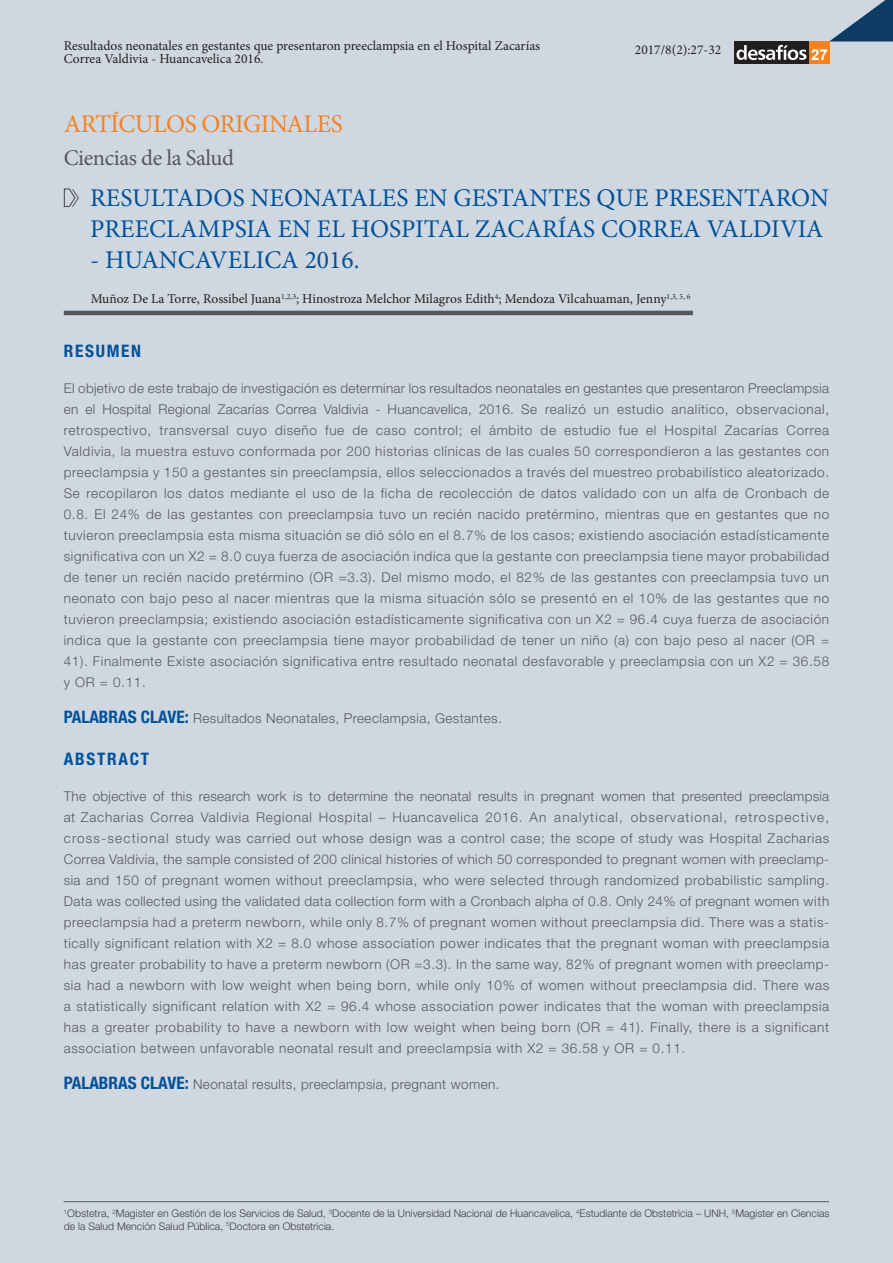
<style>
.page{position:relative;width:893px;height:1263px;background:#cfd8e0}
.page>*{position:absolute;margin:0;border:0;box-sizing:border-box;transform-origin:0 0}
.t1{font:25.5px/31.2px "Minion Pro";color:#01519b}
.t2{font:25.5px "Minion Pro";letter-spacing:-.02em;color:#f58220}
.t3{font:22.5px "Minion Pro";letter-spacing:-.02em;color:#57585a}
.t4{font:700 condensed 17.25px "Helvetica Neue LT Std";letter-spacing:.1em;color:#01519b}
.t5{font:700 15px "Arial";color:#fff}
.t6{font:300 13.5px/21px "Helvetica Neue LT Std";letter-spacing:.05em;color:#57585a;text-align:justify}
.t7{font:13.5px/13.2px "Minion Pro";color:#231f20}
.t8{font:300 13.5px "Helvetica Neue LT Std";letter-spacing:.03em;color:#57585a}
.t9{font:300 10.5px/12.6px "Helvetica Neue LT Std";color:#3e3e3f}
.s1{font-weight:700;font-stretch:condensed;font-size:17.25px;color:#01519b}
</style>
<div class="page">
<hr style="left:0;top:0;width:1px;height:1263px;background:#0c3b63">
<svg style="left:830px;top:0;width:63px;height:41px"></svg>
<div style="left:734px;top:41px;width:75px;height:23px;background:#231f20"></div>
<div style="left:809px;top:41px;width:20px;height:23px;background:#f58220"></div>
<svg style="left:736px;top:45px;width:70px;height:15px"></svg>
<svg style="left:63px;top:188px;width:16px;height:19px"></svg>
<hr style="left:64px;top:1201px;width:765px;height:1px;background:#57585a">
<hr style="left:64px;top:311px;width:629px;height:4px;background:#57585a">
<p class="t7" style="left:64px;top:39px;width:478px">Resultados neonatales en gestantes que presentaron preeclampsia en el Hospital Zacarías<br>Correa Valdivia - Huancavelica 2016.</p>
<p class="t7" style="left:635px;top:43px;width:88px">2017/8(2):27-32</p>
<p class="t5" style="left:811px;top:45px;width:18px">27</p>
<h1 class="t2" style="left:64px;top:107px;width:281px">ARTÍCULOS ORIGINALES</h1>
<h2 class="t3" style="left:64px;top:143px;width:172px">Ciencias de la Salud</h2>
<h1 class="t1" style="left:90px;top:182px;width:740px">RESULTADOS NEONATALES EN GESTANTES QUE PRESENTARON<br>PREECLAMPSIA EN EL HOSPITAL ZACARÍAS CORREA VALDIVIA</h1>
<h1 class="t1" style="left:90px;top:244px;width:271px">- HUANCAVELICA 2016.</h1>
<p class="t7" style="left:91px;top:292px;width:601px">Muñoz De La Torre, Rossibel Juana<sup>1,2,3</sup>; Hinostroza Melchor Milagros Edith<sup>4</sup>; Mendoza Vilcahuaman, Jenny<sup>1,3,</sup> <sup>5,</sup> <sup>6</sup></p>
<p class="t4" style="left:64px;top:340px;width:79px">RESUMEN</p>
<p class="t6" style="left:64px;top:377px;width:767px">El objetivo de este trabajo de investigación es determinar los resultados neonatales en gestantes que presentaron Preeclampsia en el Hospital Regional Zacarías Correa Valdivia - Huancavelica, 2016. Se realizó un estudio analítico, observacional, retrospectivo, transversal cuyo diseño fue de caso control; el ámbito de estudio fue el Hospital Zacarías Correa Valdivia, la muestra estuvo conformada por 200 historias clínicas de las cuales 50 correspondieron a las gestantes con preeclampsia y 150 a gestantes sin preeclampsia, ellos seleccionados a través del muestreo probabilístico aleatorizado.<br>Se recopilaron los datos mediante el uso de la ficha de recolección de datos validado con un alfa de Cronbach de 0.8. El 24% de las gestantes con preeclampsia tuvo un recién nacido pretérmino, mientras que en gestantes que no tuvieron preeclampsia esta misma situación se dió sólo en el 8.7% de los casos; existiendo asociación estadísticamente significativa con un X2 = 8.0 cuya fuerza de asociación indica que la gestante con preeclampsia tiene mayor probabilidad de tener un recién nacido pretérmino (OR =3.3). Del mismo modo, el 82% de las gestantes con preeclampsia tuvo un neonato con bajo peso al nacer mientras que la misma situación sólo se presentó en el 10% de las gestantes que no tuvieron preeclampsia; existiendo asociación estadísticamente significativa con un X2 = 96.4 cuya fuerza de asociación indica que la gestante con preeclampsia tiene mayor probabilidad de tener un niño (a) con bajo peso al nacer (OR = 41). Finalmente Existe asociación significativa entre resultado neonatal desfavorable y preeclampsia con un X2 = 36.58 y OR = 0.11.</p>
<p class="t8" style="left:64px;top:710px;width:439px"><span class="s1">PALABRAS CLAVE:</span> Resultados Neonatales, Preeclampsia, Gestantes.</p>
<p class="t4" style="left:64px;top:748px;width:87px">ABSTRACT</p>
<p class="t6" style="left:64px;top:785px;width:767px">The objective of this research work is to determine the neonatal results in pregnant women that presented preeclampsia at Zacharias Correa Valdivia Regional Hospital – Huancavelica 2016. An analytical, observational, retrospective, cross-sectional study was carried out whose design was a control case; the scope of study was Hospital Zacharias Correa Valdivia, the sample consisted of 200 clinical histories of which 50 corresponded to pregnant women with preeclamp&shy;sia and 150 of pregnant women without preeclampsia, who were selected through randomized probabilistic sampling.<br>Data was collected using the validated data collection form with a Cronbach alpha of 0.8. Only 24% of pregnant women with preeclampsia had a preterm newborn, while only 8.7% of pregnant women without preeclampsia did. There was a statis&shy;tically significant relation with X2 = 8.0 whose association power indicates that the pregnant woman with preeclampsia has greater probability to have a preterm newborn (OR =3.3). In the same way, 82% of pregnant women with preeclamp&shy;sia had a newborn with low weight when being born, while only 10% of women without preeclampsia did. There was a statistically significant relation with X2 = 96.4 whose association power indicates that the woman with preeclampsia has a greater probability to have a newborn with low weight when being born (OR = 41). Finally, there is a significant association between unfavorable neonatal result and preeclampsia with X2 = 36.58 y OR = 0.11.</p>
<p class="t8" style="left:64px;top:1076px;width:437px"><span class="s1">PALABRAS CLAVE:</span> Neonatal results, preeclampsia, pregnant women.</p>
<p class="t9" style="left:64px;top:1207px;width:767px"><sup>1</sup>Obstetra, <sup>2</sup>Magister en Gestión de los Servicios de Salud, <sup>3</sup>Docente de la Universidad Nacional de Huancavelica, <sup>4</sup>Estudiante de Obstetricia – UNH, <sup>5</sup>Magister en Ciencias de la Salud Mención Salud Pública, <sup>5</sup>Doctora en Obstetricia.</p>
</div>
